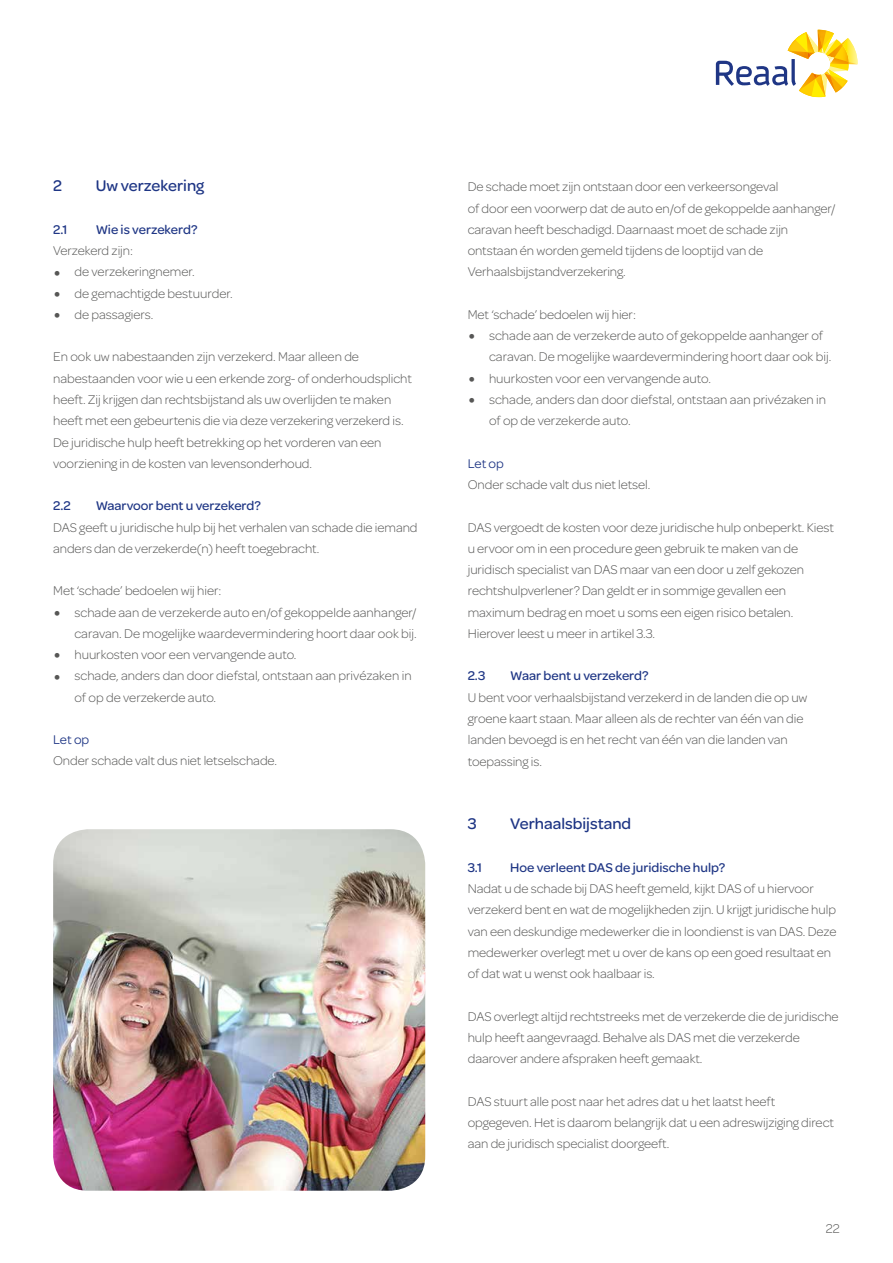
<style>
.page{position:relative;width:893px;height:1263px;background:#fff}
.page>*{position:absolute;margin:0;border:0;box-sizing:border-box;transform-origin:0 0}
.t1{font:500 16.5px "Omnes";color:#1f3685}
.t2{font:300 13.5px/21.3px "Omnes";letter-spacing:-.005em;color:#575756}
.t3{font:500 13.5px "Omnes";color:#1f3685}
.t4{font:13.5px "Omnes";color:#1f3685}
.s1{font-size:27px}
</style>
<div class="page">
<svg style="left:716px;top:30px;width:141px;height:67px"></svg>
<img style="left:53px;top:829px;width:372px;height:362px">
<p class="t1" style="left:53px;top:174px;width:10px">2</p>
<p class="t1" style="left:96px;top:174px;width:110px">Uw verzekering</p>
<p class="t3" style="left:53px;top:220px;width:16px">2.1</p>
<p class="t3" style="left:96px;top:220px;width:103px">Wie is verzekerd?</p>
<p class="t2" style="left:53px;top:240px;width:81px">Verzekerd zijn:</p>
<p class="t2" style="left:53px;top:261px;width:143px"><span class="s1">•</span> de verzekeringnemer.</p>
<p class="t2" style="left:53px;top:282px;width:181px"><span class="s1">•</span> de gemachtigde bestuurder.</p>
<p class="t2" style="left:53px;top:303px;width:102px"><span class="s1">•</span> de passagiers.</p>
<p class="t2" style="left:53px;top:346px;width:360px">En ook uw nabestaanden zijn verzekerd. Maar alleen de nabestaanden voor wie u een erkende zorg- of onderhoudsplicht heeft. Zij krijgen dan rechtsbijstand als uw overlijden te maken heeft met een gebeurtenis die via deze verzekering verzekerd is.<br>De juridische hulp heeft betrekking op het vorderen van een voorziening in de kosten van levensonderhoud.</p>
<p class="t3" style="left:53px;top:496px;width:19px">2.2</p>
<p class="t3" style="left:96px;top:496px;width:167px">Waarvoor bent u verzekerd?</p>
<p class="t2" style="left:53px;top:516px;width:366px">DAS geeft u juridische hulp bij het verhalen van schade die iemand anders dan de verzekerde(n) heeft toegebracht.</p>
<p class="t2" style="left:53px;top:580px;width:170px">Met ‘schade’ bedoelen wij hier:</p>
<p class="t2" style="left:53px;top:601px;width:365px;text-align:right"><span class="s1">•</span> schade aan de verzekerde auto en/of gekoppelde aanhanger/ caravan. De mogelijke waardevermindering hoort daar ook bij.</p>
<p class="t2" style="left:53px;top:644px;width:245px"><span class="s1">•</span> huurkosten voor een vervangende auto.</p>
<p class="t2" style="left:74px;top:665px;width:339px;text-indent:-21px"><span class="s1">•</span> schade, anders dan door diefstal, ontstaan aan privézaken in of op de verzekerde auto.</p>
<p class="t4" style="left:53px;top:730px;width:38px">Let op</p>
<p class="t2" style="left:53px;top:750px;width:226px">Onder schade valt dus niet letselschade.</p>
<p class="t2" style="left:468px;top:176px;width:369px">De schade moet zijn ontstaan door een verkeersongeval<br>of door een voorwerp dat de auto en/of de gekoppelde aanhanger/ caravan heeft beschadigd. Daarnaast moet de schade zijn ontstaan én worden gemeld tijdens de looptijd van de Verhaalsbijstandverzekering.</p>
<p class="t2" style="left:468px;top:303px;width:170px">Met ‘schade’ bedoelen wij hier:</p>
<p class="t2" style="left:489px;top:325px;width:344px;text-indent:-21px"><span class="s1">•</span> schade aan de verzekerde auto of gekoppelde aanhanger of caravan. De mogelijke waardevermindering hoort daar ook bij.</p>
<p class="t2" style="left:468px;top:367px;width:245px"><span class="s1">•</span> huurkosten voor een vervangende auto.</p>
<p class="t2" style="left:489px;top:388px;width:339px;text-indent:-21px"><span class="s1">•</span> schade, anders dan door diefstal, ontstaan aan privézaken in of op de verzekerde auto.</p>
<p class="t4" style="left:468px;top:454px;width:38px">Let op</p>
<p class="t2" style="left:468px;top:474px;width:184px">Onder schade valt dus niet letsel.</p>
<p class="t2" style="left:468px;top:516px;width:368px">DAS vergoedt de kosten voor deze juridische hulp onbeperkt. Kiest u ervoor om in een procedure geen gebruik te maken van de juridisch specialist van DAS maar van een door u zelf gekozen rechtshulpverlener? Dan geldt er in sommige gevallen een maximum bedrag en moet u soms een eigen risico betalen.<br>Hierover leest u meer in artikel 3.3.</p>
<p class="t3" style="left:468px;top:667px;width:19px">2.3</p>
<p class="t3" style="left:510px;top:667px;width:140px">Waar bent u verzekerd?</p>
<p class="t2" style="left:468px;top:686px;width:341px">U bent voor verhaalsbijstand verzekerd in de landen die op uw groene kaart staan. Maar alleen als de rechter van één van die landen bevoegd is en het recht van één van die landen van toepassing is.</p>
<p class="t1" style="left:468px;top:812px;width:11px">3</p>
<p class="t1" style="left:510px;top:812px;width:122px">Verhaalsbijstand</p>
<p class="t3" style="left:468px;top:858px;width:16px">3.1</p>
<p class="t3" style="left:510px;top:858px;width:216px">Hoe verleent DAS de juridische hulp?</p>
<p class="t2" style="left:468px;top:877px;width:370px">Nadat u de schade bij DAS heeft gemeld, kijkt DAS of u hiervoor verzekerd bent en wat de mogelijkheden zijn. U krijgt juridische hulp van een deskundige medewerker die in loondienst is van DAS. Deze medewerker overlegt met u over de kans op een goed resultaat en of dat wat u wenst ook haalbaar is.</p>
<p class="t2" style="left:468px;top:1005px;width:372px">DAS overlegt altijd rechtstreeks met de verzekerde die de juridische hulp heeft aangevraagd. Behalve als DAS met die verzekerde daarover andere afspraken heeft gemaakt.</p>
<p class="t2" style="left:468px;top:1090px;width:368px">DAS stuurt alle post naar het adres dat u het laatst heeft opgegeven. Het is daarom belangrijk dat u een adreswijziging direct aan de juridisch specialist doorgeeft.</p>
<p class="t2" style="left:826px;top:1218px;width:15px">22</p>
</div>
